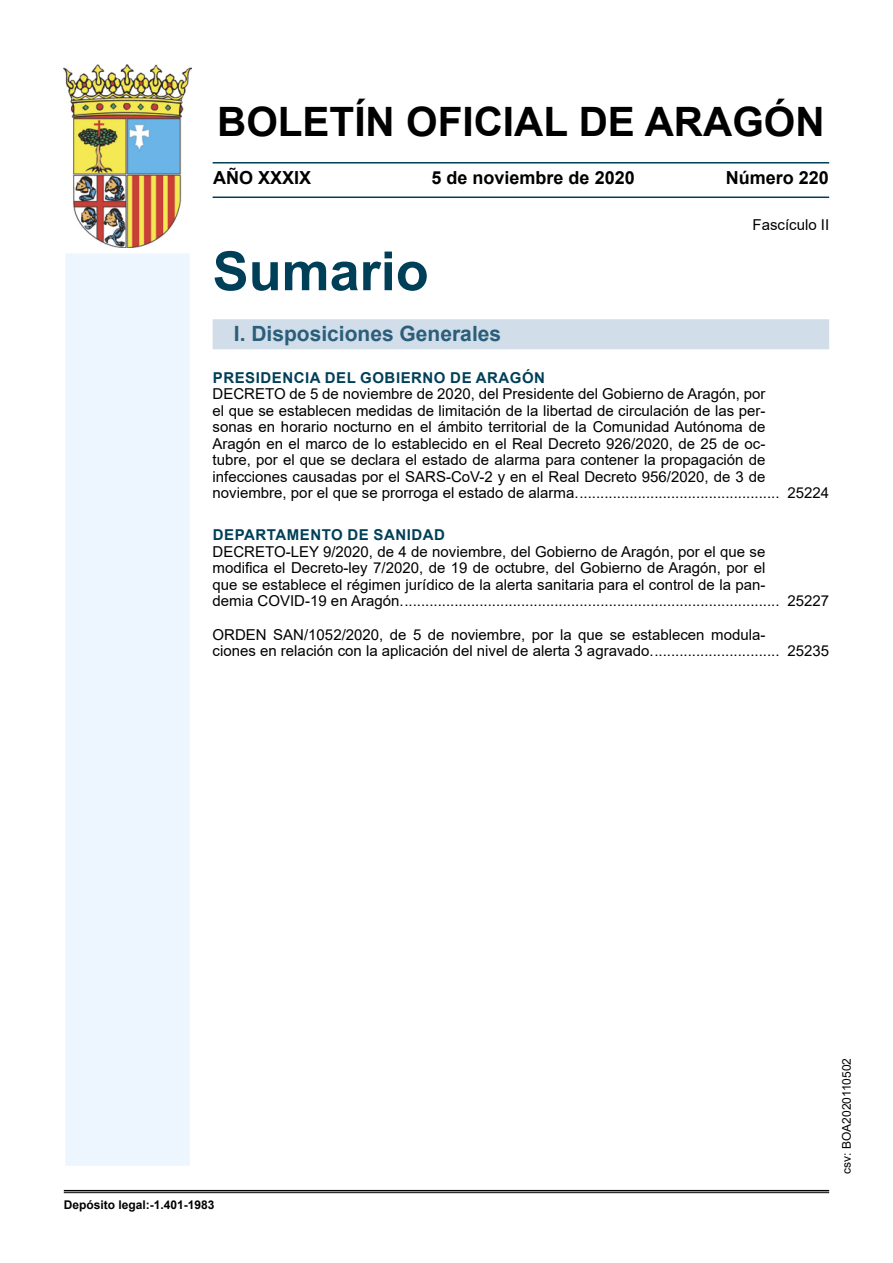
<style>
.page{position:relative;width:893px;height:1263px;background:#fff}
.page>*{position:absolute;margin:0;border:0;box-sizing:border-box;transform-origin:0 0}
.Sumario{font:700 54px "Arial";color:#003f58}
.Titulo{font:700 40.5px "Arial";color:#000}
.indice_n1{font:700 21px "Arial";color:#2a5e7a}
.cabecera{font:700 18px "Arial";color:#000}
.cabeceraD{font:700 18px "Arial";color:#000}
.cabeceraI{font:700 18px "Arial";color:#000}
.indice_n4{font:15px/16.5px "Arial";color:#000;text-align:justify}
.indice_n3{font:700 15px "Arial";letter-spacing:.035em;color:#003f58}
.deposito{font:700 12px "Arial";color:#000}
.estilo_head-i{font:12px "Arial";color:#000}
</style>
<div class="page">
<div style="left:213px;top:319px;width:616px;height:30px;background:#d1dde8"></div>
<hr style="left:213px;top:197px;width:616px;height:1px;background:#003f58">
<hr style="left:213px;top:162px;width:616px;height:2px;background:#003f58">
<img style="left:64px;top:64px;width:127px;height:184px">
<div style="left:64px;top:252px;width:127px;height:915px;background:#edf6fe;border:2px solid #fff"></div>
<hr style="left:64px;top:1190px;width:765px;height:1px;background:#000">
<hr style="left:64px;top:1192px;width:765px;height:1px;background:#000">
<p class="Titulo" style="left:217px;top:93px;width:609px">BOLETÍN OFICIAL DE ARAGÓN</p>
<p class="cabeceraI" style="left:213px;top:165px;width:100px">AÑO XXXIX</p>
<p class="cabecera" style="left:432px;top:165px;width:205px">5 de noviembre de 2020</p>
<p class="cabeceraD" style="left:726px;top:165px;width:105px">Número 220</p>
<p class="indice_n4" style="left:752px;top:216px;width:78px">Fascículo II</p>
<p class="Sumario" style="left:213px;top:233px;width:218px">Sumario</p>
<p class="indice_n1" style="left:234px;top:319px;width:269px">I. Disposiciones Generales</p>
<p class="indice_n3" style="left:213px;top:367px;width:334px">PRESIDENCIA DEL GOBIERNO DE ARAGÓN</p>
<p class="indice_n4" style="left:213px;top:386px;width:554px">DECRETO de 5 de noviembre de 2020, del Presidente del Gobierno de Aragón, por el que se establecen medidas de limitación de la libertad de circulación de las per&shy;sonas en horario nocturno en el ámbito territorial de la Comunidad Autónoma de Aragón en el marco de lo establecido en el Real Decreto 926/2020, de 25 de oc&shy;tubre, por el que se declara el estado de alarma para contener la propagación de infecciones causadas por el SARS-CoV-2 y en el Real Decreto 956/2020, de 3 de noviembre, por el que se prorroga el estado de alarma.</p>
<p class="indice_n3" style="left:213px;top:524px;width:234px">DEPARTAMENTO DE SANIDAD</p>
<p class="indice_n4" style="left:213px;top:543px;width:554px">DECRETO-LEY 9/2020, de 4 de noviembre, del Gobierno de Aragón, por el que se modifica el Decreto-ley 7/2020, de 19 de octubre, del Gobierno de Aragón, por el que se establece el régimen jurídico de la alerta sanitaria para el control de la pan&shy;demia COVID-19 en Aragón.</p>
<p class="indice_n4" style="left:213px;top:626px;width:554px">ORDEN SAN/1052/2020, de 5 de noviembre, por la que se establecen modula&shy;ciones en relación con la aplicación del nivel de alerta 3 agravado.</p>
<p class="indice_n4" style="left:787px;top:485px;width:43px">25224</p>
<p class="indice_n4" style="left:787px;top:593px;width:43px">25227</p>
<p class="indice_n4" style="left:787px;top:643px;width:43px">25235</p>
<p class="deposito" style="left:64px;top:1196px;width:152px">Depósito legal:-1.401-1983</p>
<p class="estilo_head-i" style="left:838px;top:1174px;width:117px;rotate:-90deg">csv: BOA2020110502</p>
</div>
